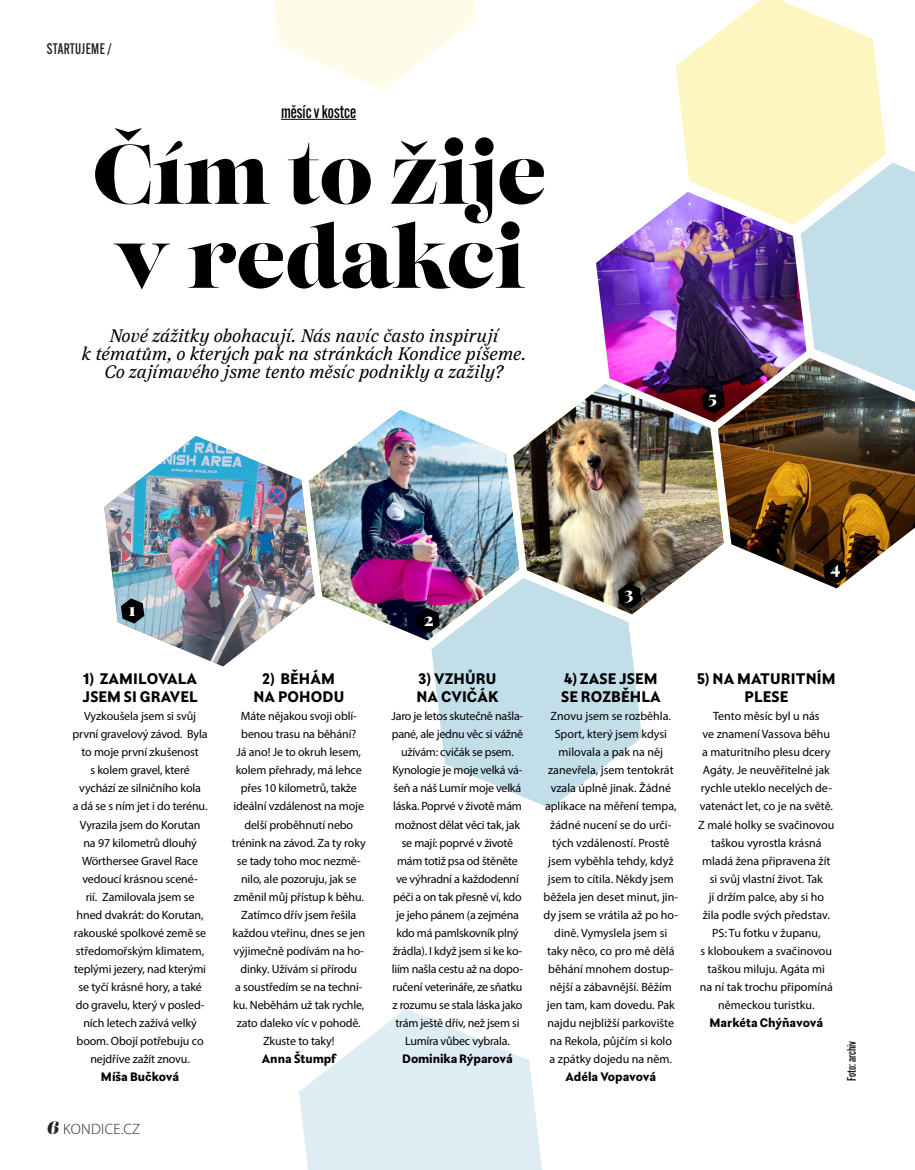
<style>
.page{position:relative;width:915px;height:1170px;background:#fff}
.page>*{position:absolute;margin:0;border:0;box-sizing:border-box;transform-origin:0 0}
.nadpis11{font:84px "Lust";color:#000}
.perex{font:italic 18px/18px "Lust Text";letter-spacing:-.01em;color:#000001;text-align:center}
.autor{font:500 18px "Alternate Gothic Cond ATF";color:#000001}
.t1{font:900 18px "Playfair Display";color:#fff}
.t2{font:900 15px/18px "Rubiesque";letter-spacing:.01em;color:#000}
.t3{font:300 15px "Myriad Pro";letter-spacing:.02em;color:#231f20}
.t4{font:500 15px "Alternate Gothic Cond ATF";letter-spacing:.02em;color:#231f20}
.t5{font:12px/18px "Myriad Pro";letter-spacing:-.01em;color:#000;text-align:center}
.t6{font:900 12px "Rubiesque";letter-spacing:-.005em;color:#000}
.t7{font:500 12px "Alternate Gothic Cond ATF";color:#000}
.s1{font-family:"Lust Didone Display";font-weight:400;font-style:italic;font-size:18px}
</style>
<div class="page">
<img style="left:104px;top:436px;width:205px;height:230px">
<img style="left:309px;top:410px;width:204px;height:230px">
<img style="left:513px;top:391px;width:204px;height:217px">
<img style="left:717px;top:391px;width:197px;height:197px">
<img style="left:595px;top:202px;width:211px;height:220px">
<svg style="left:431px;top:578px;width:210px;height:230px;fill:#c1dee9"></svg>
<svg style="left:299px;top:1009px;width:243px;height:160px"></svg>
<svg style="left:675px;top:0;width:210px;height:225px;fill:#fef6c0"></svg>
<svg style="left:274px;top:0;width:202px;height:90px"></svg>
<svg style="left:800px;top:163px;width:114px;height:228px;background:#c6d9de"></svg>
<svg style="left:121px;top:598px;width:23px;height:25px"></svg>
<svg style="left:416px;top:607px;width:23px;height:26px"></svg>
<svg style="left:617px;top:583px;width:24px;height:25px"></svg>
<svg style="left:822px;top:558px;width:24px;height:25px"></svg>
<svg style="left:701px;top:388px;width:23px;height:25px"></svg>
<hr style="left:281px;top:119px;width:75px;height:1px;background:#000001">
<p class="t4" style="left:47px;top:39px;width:66px">STARTUJEME /</p>
<p class="autor" style="left:281px;top:100px;width:77px">měsíc v kostce</p>
<p class="nadpis11" style="left:92px;top:121px;width:455px">Čím to žije</p>
<p class="nadpis11" style="left:113px;top:205px;width:414px">v redakci</p>
<p class="perex" style="left:109px;top:327px;width:391px">Nové zážitky obohacují. Nás navíc často inspirují</p>
<p class="perex" style="left:82px;top:345px;width:446px">k tématům, o kterých pak na stránkách Kondice píšeme.<br>Co zajímavého jsme tento měsíc podnikly a zažily?</p>
<p class="t1" style="left:707px;top:383px;width:10px">5</p>
<p class="t1" style="left:128px;top:595px;width:9px">1</p>
<p class="t2" style="left:83px;top:670px;width:117px">1) ZAMILOVALA<br>JSEM SI GRAVEL</p>
<p class="t5" style="left:72px;top:707px;width:136px">Vyzkoušela jsem si svůj první gravelový závod. Byla to moje první zkušenost<br>s kolem gravel, které vychází ze silničního kola<br>a dá se s ním jet i do terénu.<br>Vyrazila jsem do Korutan na 97 kilometrů dlouhý<br>Wörthersee Gravel Race vedoucí krásnou scené-<br>rií. Zamilovala jsem se hned dvakrát: do Korutan, rakouské spolkové země se středomořským klimatem, teplými jezery, nad kterými se tyčí krásné hory, a také do gravelu, který v posled&shy;ních letech zažívá velký boom. Obojí potřebuju co nejdříve zažít znovu.</p>
<p class="t6" style="left:101px;top:1067px;width:80px">Míša Bučková</p>
<p class="t3" style="left:47px;top:1120px;width:95px"><span class="s1">6</span> KONDICE.CZ</p>
<p class="t2" style="left:253px;top:670px;width:92px;text-align:center">2) BĚHÁM<br>NA POHODU</p>
<p class="t5" style="left:232px;top:707px;width:135px">Máte nějakou svoji oblí&shy;benou trasu na běhání?<br>Já ano! Je to okruh lesem, kolem přehrady, má lehce přes 10 kilometrů, takže ideální vzdálenost na moje delší proběhnutí nebo trénink na závod. Za ty roky se tady toho moc nezmě&shy;nilo, ale pozoruju, jak se změnil můj přístup k běhu.<br>Zatímco dřív jsem řešila každou vteřinu, dnes se jen výjimečně podívám na ho&shy;dinky. Užívám si přírodu<br>a soustředím se na techni&shy;ku. Neběhám už tak rychle, zato daleko víc v pohodě.<br>Zkuste to taky!</p>
<p class="t6" style="left:262px;top:1049px;width:75px">Anna Štumpf</p>
<p class="t1" style="left:423px;top:604px;width:11px">2</p>
<p class="t2" style="left:416px;top:670px;width:84px">3) VZHŮRU<br>NA CVIČÁK</p>
<p class="t5" style="left:391px;top:707px;width:133px">Jaro je letos skutečně našla&shy;pané, ale jednu věc si vážně užívám: cvičák se psem.<br>Kynologie je moje velká vá&shy;šeň a náš Lumír moje velká láska. Poprvé v životě mám možnost dělat věci tak, jak se mají: poprvé v životě mám totiž psa od štěněte ve výhradní a každodenní péči a on tak přesně ví, kdo je jeho pánem (a zejména kdo má pamlskovník plný žrádla). I když jsem si ke ko&shy;liím našla cestu až na dopo&shy;ručení veterináře, ze sňatku z rozumu se stala láska jako trám ještě dřív, než jsem si<br>Lumíra vůbec vybrala.</p>
<p class="t6" style="left:402px;top:1049px;width:112px">Dominika Rýparová</p>
<p class="t1" style="left:624px;top:578px;width:11px">3</p>
<p class="t1" style="left:830px;top:553px;width:11px">4</p>
<p class="t2" style="left:564px;top:670px;width:95px">4) ZASE JSEM</p>
<p class="t2" style="left:561px;top:688px;width:101px">SE ROZBĚHLA</p>
<p class="t5" style="left:543px;top:707px;width:136px">Znovu jsem se rozběhla.<br>Sport, který jsem kdysi milovala a pak na něj zanevřela, jsem tentokrát vzala úplně jinak. Žádné aplikace na měření tempa, žádné nucení se do urči&shy;tých vzdáleností. Prostě jsem vyběhla tehdy, když jsem to cítila. Někdy jsem běžela jen deset minut, jin&shy;dy jsem se vrátila až po ho&shy;dině. Vymyslela jsem si taky něco, co pro mě dělá běhání mnohem dostup&shy;nější a zábavnější. Běžím jen tam, kam dovedu. Pak najdu nejbližší parkovište na Rekola, půjčím si kolo<br>a zpátky dojedu na něm.</p>
<p class="t6" style="left:565px;top:1067px;width:92px">Adéla Vopavová</p>
<p class="t2" style="left:697px;top:670px;width:140px;text-align:center">5) NA MATURITNÍM<br>PLESE</p>
<p class="t5" style="left:698px;top:707px;width:138px">Tento měsíc byl u nás<br>ve znamení Vassova běhu a maturitního plesu dcery<br>Agáty. Je neuvěřitelné jak rychle uteklo necelých de&shy;vatenáct let, co je na světě.<br>Z malé holky se svačinovou taškou vyrostla krásná mladá žena připravena žít si svůj vlastní život. Tak<br>jí držím palce, aby si ho<br>žila podle svých představ.<br>PS: Tu fotku v županu,<br>s kloboukem a svačinovou taškou miluju. Agáta mi<br>na ní tak trochu připomíná německou turistku.</p>
<p class="t6" style="left:709px;top:1013px;width:115px">Markéta Chýňavová</p>
<p class="t7" style="left:844px;top:1080px;width:41px;rotate:-90deg">Foto: archiv</p>
</div>
